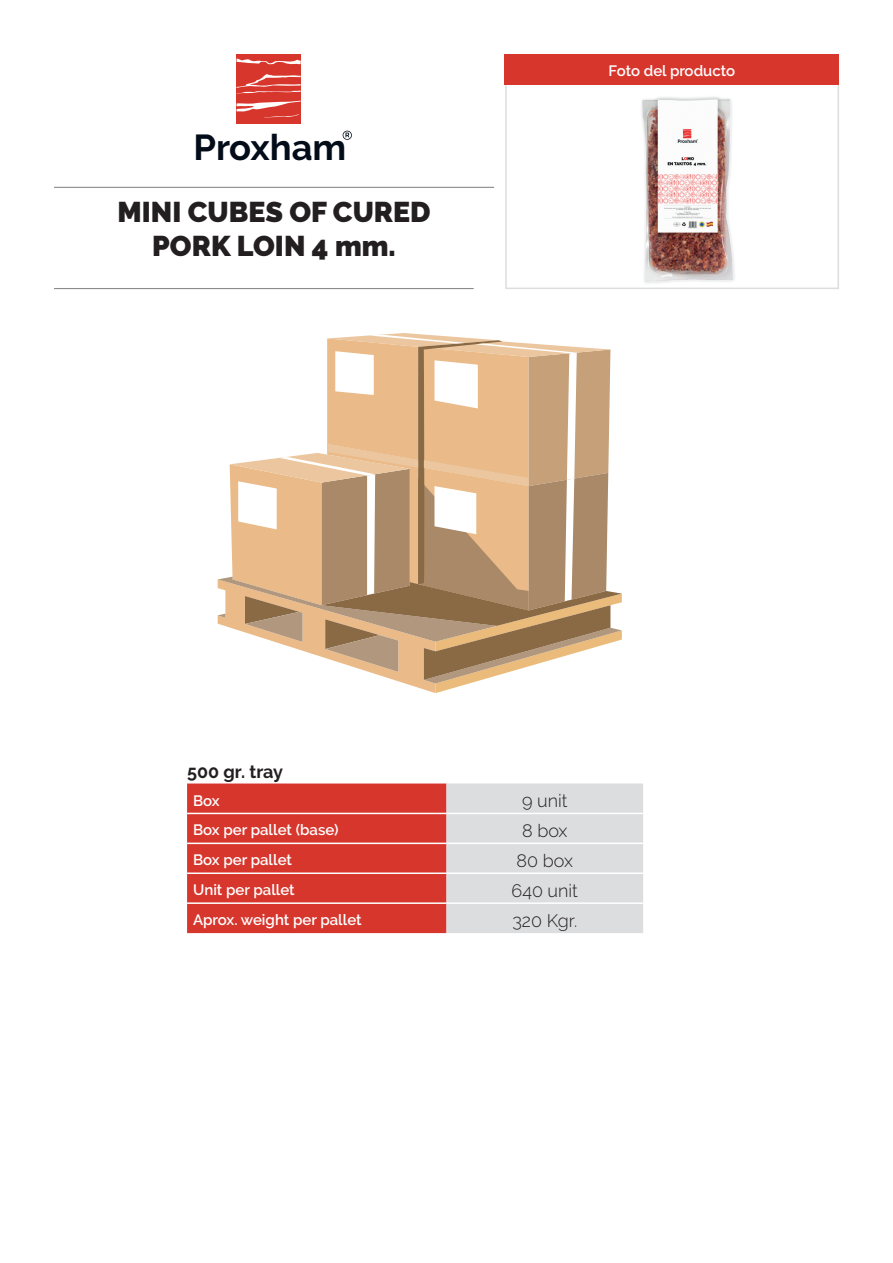
<style>
.page{position:relative;width:893px;height:1263px;background:#fff}
.page>*{position:absolute;margin:0;border:0;box-sizing:border-box;transform-origin:0 0}
.t1{font:700 36px "Raleway";color:#030d1a}
.t2{font:900 28.5px/34.2px "Raleway";color:#231f20;text-align:center}
.t3{font:300 18px "Raleway";color:#231f20}
.t4{font:700 18px "Raleway";color:#231f20}
.t5{font:600 15px "Raleway";color:#fff}
</style>
<div class="page">
<div style="left:237px;top:54px;width:64px;height:69px;background:#d7362d"></div>
<svg style="left:237px;top:101px;width:64px;height:17px"></svg>
<svg style="left:237px;top:74px;width:64px;height:20px"></svg>
<svg style="left:237px;top:59px;width:64px;height:5px"></svg>
<svg style="left:343px;top:131px;width:9px;height:9px"></svg>
<hr style="left:54px;top:187px;width:440px;height:1px;background:#8a8c8f">
<hr style="left:54px;top:288px;width:420px;height:1px;background:#8a8c8f">
<img style="left:641px;top:97px;width:94px;height:187px">
<div style="left:505px;top:80px;width:334px;height:209px;border:2px solid #dcdddf"></div>
<div style="left:505px;top:54px;width:334px;height:31px;background:#d7362d"></div>
<svg style="left:187px;top:783px;width:456px;height:150px;background:#d97d79"></svg>
<hr style="left:187px;top:813px;width:259px;height:1px;background:#fff">
<hr style="left:446px;top:813px;width:197px;height:1px;background:#fff">
<hr style="left:187px;top:842px;width:259px;height:2px;background:#fff">
<hr style="left:446px;top:842px;width:197px;height:2px;background:#fff">
<hr style="left:187px;top:872px;width:259px;height:2px;background:#fff">
<hr style="left:446px;top:872px;width:197px;height:2px;background:#fff">
<hr style="left:187px;top:902px;width:259px;height:2px;background:#fff">
<hr style="left:446px;top:902px;width:197px;height:2px;background:#fff">
<svg style="left:218px;top:333px;width:404px;height:360px"></svg>
<h1 class="t1" style="left:194px;top:127px;width:154px">Proxham</h1>
<h2 class="t2" style="left:118px;top:195px;width:314px">MINI CUBES OF CURED<br>PORK LOIN 4 mm.</h2>
<p class="t5" style="left:609px;top:62px;width:128px">Foto del producto</p>
<p class="t4" style="left:187px;top:761px;width:98px">500 gr. tray</p>
<p class="t5" style="left:193px;top:792px;width:28px">Box</p>
<p class="t3" style="left:522px;top:790px;width:47px">9 unit</p>
<p class="t5" style="left:193px;top:821px;width:147px">Box per pallet (base)</p>
<p class="t3" style="left:522px;top:820px;width:47px">8 box</p>
<p class="t5" style="left:193px;top:851px;width:100px">Box per pallet</p>
<p class="t3" style="left:517px;top:850px;width:58px">80 box</p>
<p class="t5" style="left:193px;top:881px;width:103px">Unit per pallet</p>
<p class="t3" style="left:512px;top:880px;width:68px">640 unit</p>
<p class="t5" style="left:193px;top:911px;width:170px">Aprox. weight per pallet</p>
<p class="t3" style="left:512px;top:910px;width:66px">320 Kgr.</p>
</div>
